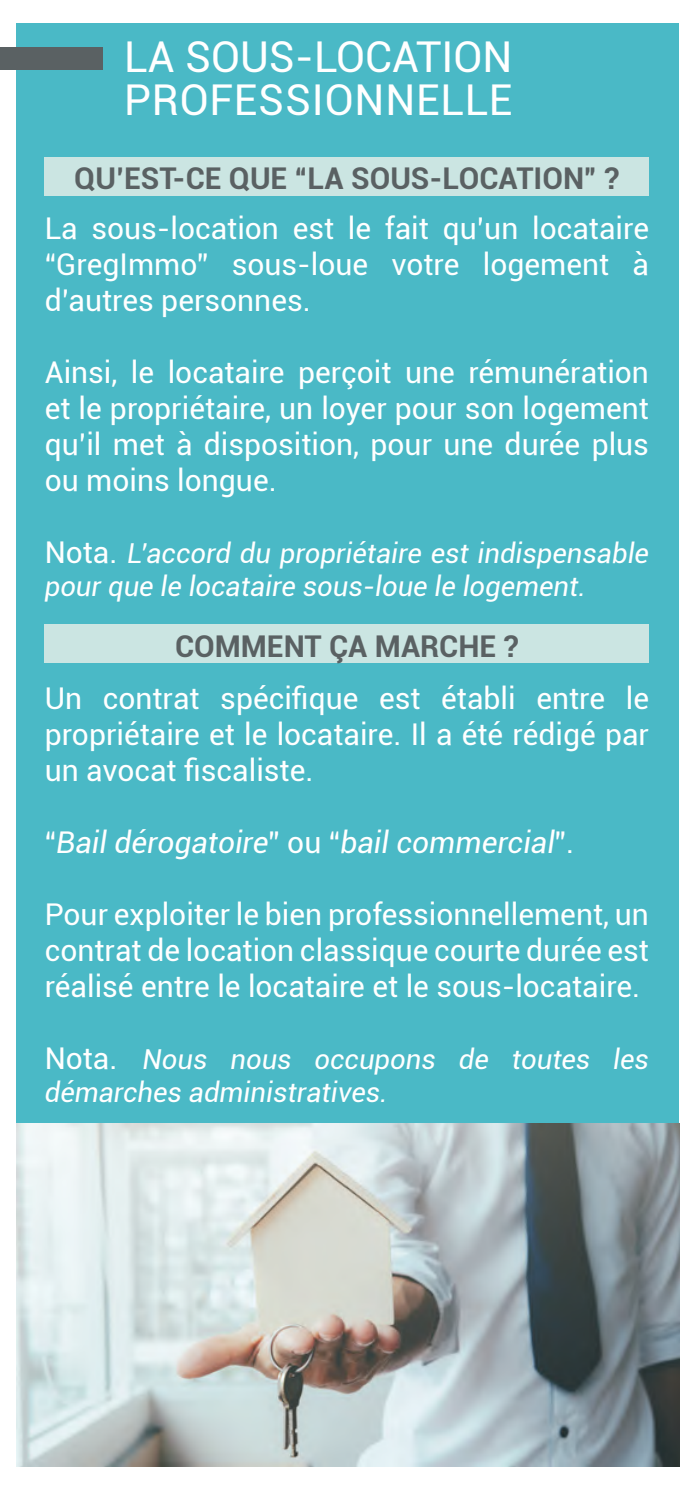
<style>
.page{position:relative;width:695px;height:1488px;background:#fff}
.page>*{position:absolute;margin:0;border:0;box-sizing:border-box;transform-origin:0 0}
.t1{font:42.5px/42.5px "Roboto";letter-spacing:.02em;color:#fff}
.t2{font:30px/36px "Roboto";color:#fff;text-align:justify}
.t3{font:700 30px "Roboto";color:#5a6163}
.t4{font:italic 30px "Roboto";color:#fff}
.t5{font:italic 27.5px/33px "Roboto";color:#fff}
.s1{font-style:normal;font-size:30px}
.s2{font-style:normal}
</style>
<div class="page">
<div style="left:17px;top:23px;width:662px;height:1443px;background:#4ab9c6"></div>
<div style="left:0;top:47px;width:103px;height:23px;background:#5a6163"></div>
<div style="left:45px;top:157px;width:604px;height:39px;background:#cbe5e2"></div>
<div style="left:45px;top:624px;width:604px;height:39px;background:#cbe5e2"></div>
<img style="left:17px;top:1123px;width:662px;height:343px">
<h1 class="t1" style="left:124px;top:34px;width:390px">LA SOUS-LOCATION<br>PROFESSIONNELLE</h1>
<p class="t3" style="left:74px;top:157px;width:547px">QU’EST-CE QUE “LA SOUS-LOCATION” ?</p>
<p class="t2" style="left:45px;top:209px;width:606px">La sous-location est le fait qu’un locataire “GregImmo” sous-loue votre logement à d’autres personnes.</p>
<p class="t2" style="left:45px;top:353px;width:606px">Ainsi, le locataire perçoit une rémunération et le propriétaire, un loyer pour son logement qu’il met à disposition, pour une durée plus ou moins longue.</p>
<p class="t5" style="left:45px;top:536px;width:606px"><span class="s1">Nota.</span> L’accord du propriétaire est indispensable pour que le locataire sous-loue le logement.</p>
<p class="t3" style="left:175px;top:625px;width:345px">COMMENT ÇA MARCHE ?</p>
<p class="t2" style="left:45px;top:679px;width:606px">Un contrat spécifique est établi entre le propriétaire et le locataire. Il a été rédigé par un avocat fiscaliste.</p>
<p class="t4" style="left:45px;top:821px;width:531px"><span class="s2">“</span>Bail dérogatoire<span class="s2">” ou “</span>bail commercial<span class="s2">”.</span></p>
<p class="t2" style="left:45px;top:895px;width:606px">Pour exploiter le bien professionnellement, un contrat de location classique courte durée est réalisé entre le locataire et le sous-locataire.</p>
<p class="t5" style="left:45px;top:1042px;width:606px"><span class="s1">Nota.</span> Nous nous occupons de toutes les démarches administratives.</p>
</div>
